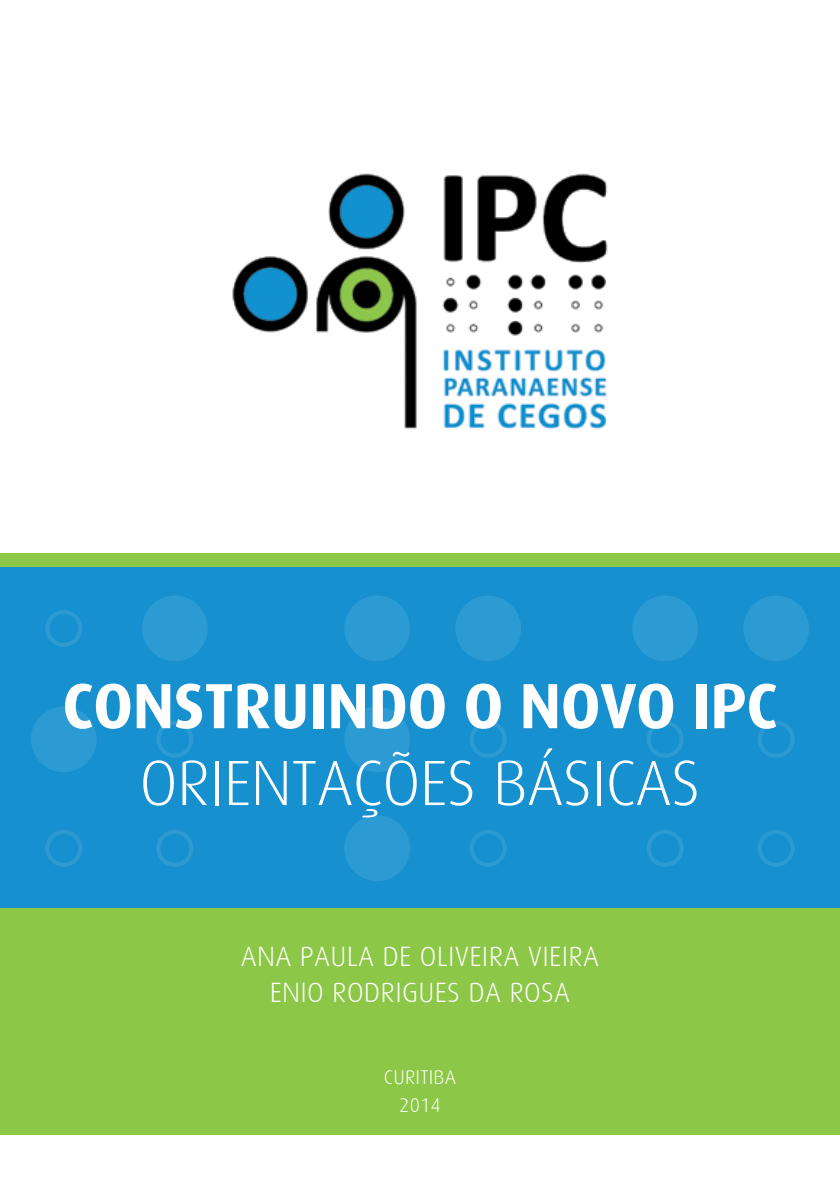
<style>
.page{position:relative;width:840px;height:1191px;background:#fff}
.page>*{position:absolute;margin:0;border:0;box-sizing:border-box;transform-origin:0 0}
.t1{font:700 64px "Dax";letter-spacing:-.01em;color:#fff}
.t2{font:300 64px "Dax";letter-spacing:-.01em;color:#fff}
.t3{font:300 28px/36px "Dax";letter-spacing:.01em;color:#fff;text-align:center}
.t4{font:300 20px/28px "Dax";letter-spacing:.01em;color:#fff;text-align:center}
</style>
<div class="page">
<img style="left:232px;top:173px;width:376px;height:257px">
<div style="left:0;top:553px;width:839px;height:581px;background:#8cc747"></div>
<div style="left:0;top:567px;width:839px;height:340px;background:#1690cf"></div>
<div style="left:45px;top:610px;width:37px;height:37px;border:4px solid #fff;border-radius:50%"></div>
<div style="left:142px;top:595px;width:66px;height:66px;background:#2c9ad3;border-radius:50%"></div>
<div style="left:344px;top:595px;width:66px;height:66px;background:#2c9ad3;border-radius:50%"></div>
<div style="left:344px;top:706px;width:66px;height:66px;background:#2c9ad3;border-radius:50%"></div>
<div style="left:31px;top:706px;width:66px;height:66px;background:#2c9ad3;border-radius:50%"></div>
<div style="left:344px;top:815px;width:66px;height:66px;background:#2c9ad3;border-radius:50%"></div>
<div style="left:631px;top:595px;width:66px;height:66px;background:#2c9ad3;border-radius:50%"></div>
<div style="left:455px;top:595px;width:66px;height:66px;background:#2c9ad3;border-radius:50%"></div>
<div style="left:742px;top:595px;width:66px;height:66px;background:#2c9ad3;border-radius:50%"></div>
<div style="left:646px;top:721px;width:37px;height:37px;border:4px solid #fff;border-radius:50%"></div>
<div style="left:45px;top:830px;width:37px;height:36px;border:4px solid #fff;border-radius:50%"></div>
<div style="left:646px;top:830px;width:37px;height:36px;border:4px solid #fff;border-radius:50%"></div>
<div style="left:156px;top:830px;width:37px;height:36px;border:4px solid #fff;border-radius:50%"></div>
<div style="left:469px;top:830px;width:37px;height:36px;border:4px solid #fff;border-radius:50%"></div>
<div style="left:757px;top:830px;width:37px;height:36px;border:4px solid #fff;border-radius:50%"></div>
<div style="left:156px;top:721px;width:37px;height:37px;border:4px solid #fff;border-radius:50%"></div>
<div style="left:469px;top:721px;width:37px;height:37px;border:4px solid #fff;border-radius:50%"></div>
<div style="left:757px;top:721px;width:37px;height:37px;border:4px solid #fff;border-radius:50%"></div>
<h1 class="t1" style="left:62px;top:670px;width:716px">CONSTRUINDO O NOVO IPC</h1>
<h1 class="t2" style="left:139px;top:748px;width:562px">ORIENTAÇÕES BÁSICAS</h1>
<p class="t3" style="left:241px;top:938px;width:360px">ANA PAULA DE OLIVEIRA VIEIRA<br>ENIO RODRIGUES DA ROSA</p>
<p class="t4" style="left:383px;top:1063px;width:74px">CURITIBA<br>2014</p>
</div>
